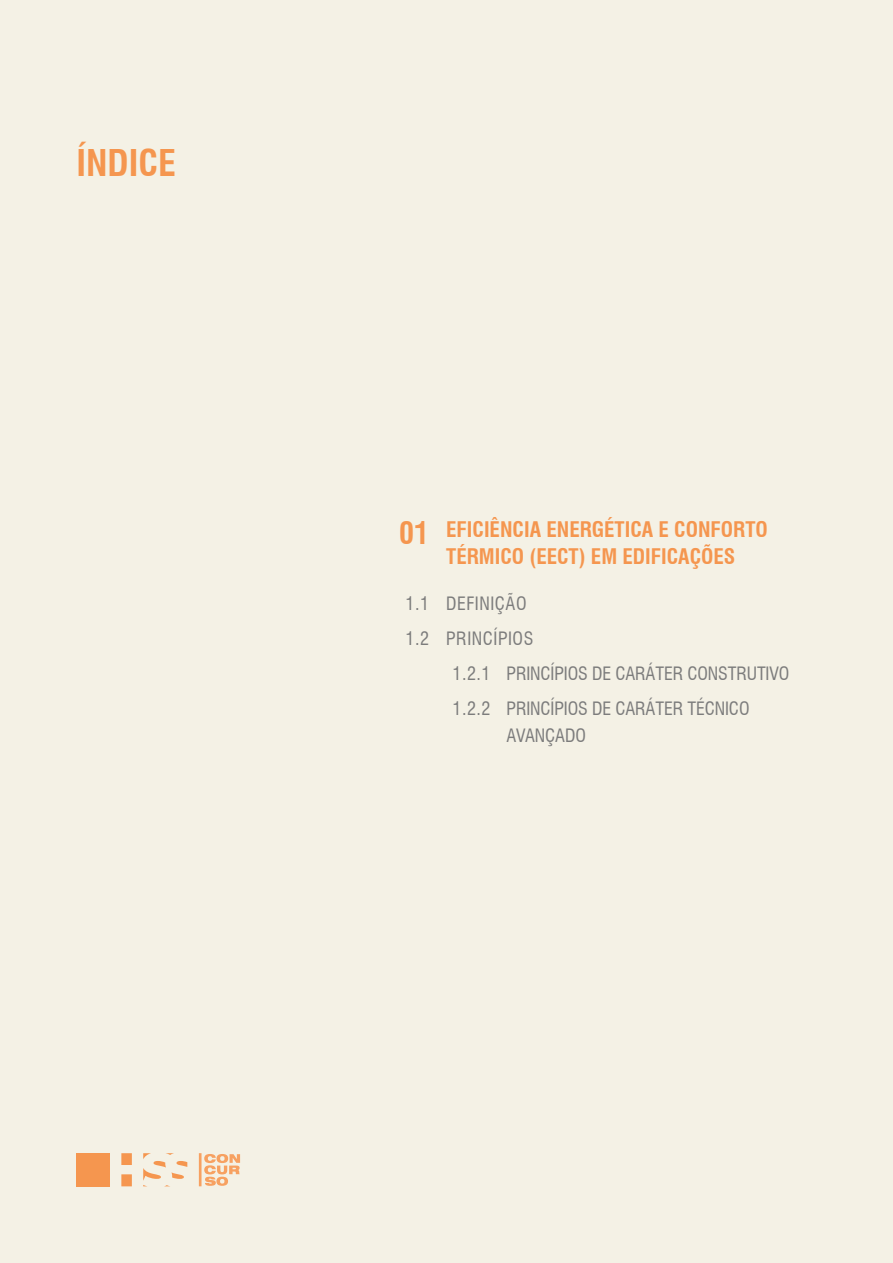
<style>
.page{position:relative;width:893px;height:1263px;background:#f4f1e5}
.page>*{position:absolute;margin:0;border:0;box-sizing:border-box;transform-origin:0 0}
.t1{font:700 condensed 36px "Swiss 721 BT";color:#f5964f}
.t2{font:700 condensed 30px "Swiss 721 BT";color:#f5964f}
.t3{font:700 condensed 21px/27px "Swiss 721 BT";color:#f5964f}
.t4{font:condensed 18px/35.1px "Swiss 721 BT";letter-spacing:-.005em;color:#7c7c7c}
.t5{font:condensed 18px "Swiss 721 BT";letter-spacing:.03em;color:#7c7c7c}
</style>
<div class="page">
<svg style="left:199px;top:1153px;width:41px;height:33px"></svg>
<div style="left:77px;top:1153px;width:33px;height:33px;background:#f5964f"></div>
<svg style="left:121px;top:1153px;width:66px;height:33px"></svg>
<h1 class="t1" style="left:77px;top:142px;width:101px">ÍNDICE</h1>
<p class="t3" style="left:446px;top:515px;width:323px">EFICIÊNCIA ENERGÉTICA E CONFORTO<br>TÉRMICO (EECT) EM EDIFICAÇÕES</p>
<p class="t5" style="left:406px;top:593px;width:122px">1.1 DEFINIÇÃO</p>
<p class="t4" style="left:406px;top:621px;width:25px">1.2</p>
<p class="t4" style="left:453px;top:656px;width:40px">1.2.1</p>
<p class="t4" style="left:453px;top:691px;width:40px">1.2.2</p>
<h2 class="t2" style="left:399px;top:515px;width:31px">01</h2>
<p class="t4" style="left:507px;top:621px;width:284px;text-indent:-60px">PRINCÍPIOS<br>PRINCÍPIOS DE CARÁTER CONSTRUTIVO<br>PRINCÍPIOS DE CARÁTER TÉCNICO</p>
<p class="t4" style="left:507px;top:718px;width:81px">AVANÇADO</p>
</div>
